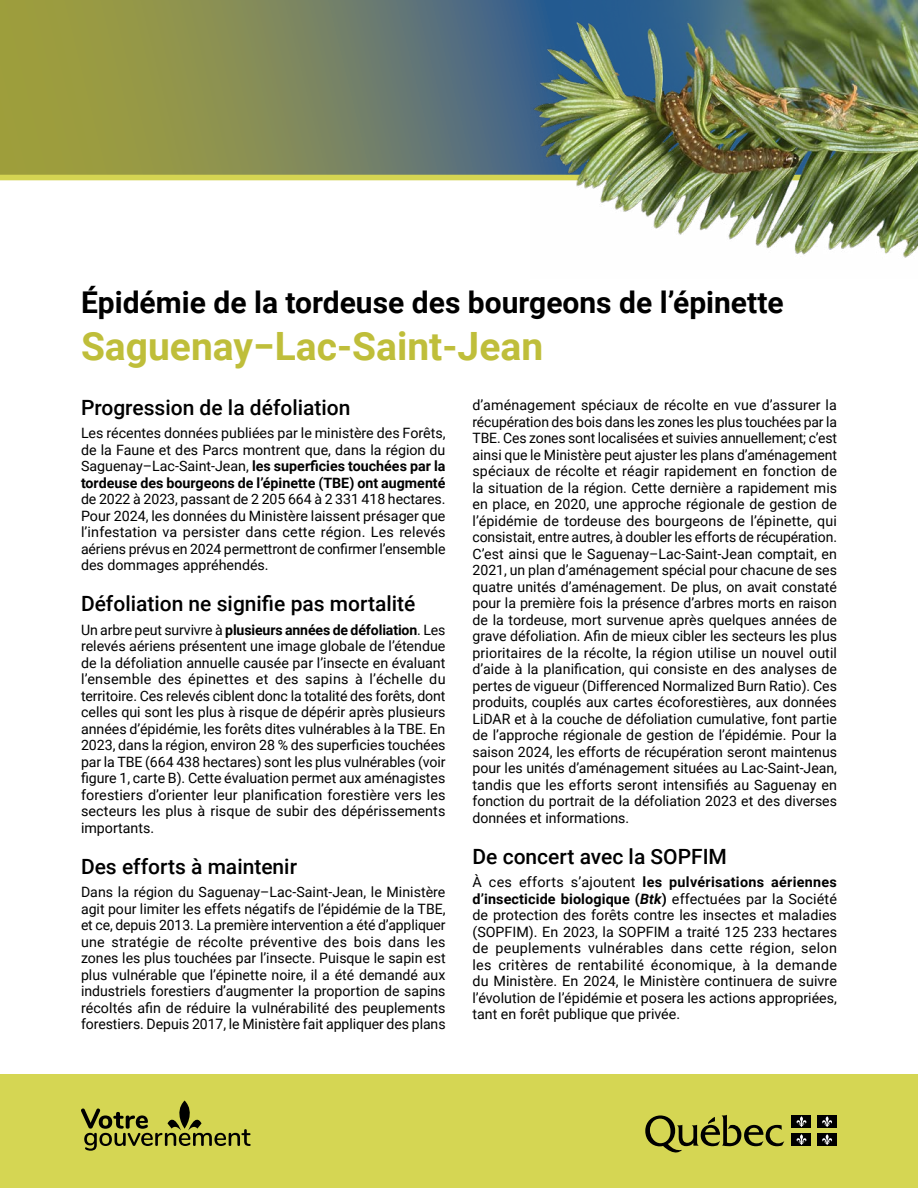
<style>
.page{position:relative;width:918px;height:1188px;background:#fff}
.page>*{position:absolute;margin:0;border:0;box-sizing:border-box;transform-origin:0 0}
.t1{font:700 39px "Roboto";color:#bfbe3a}
.t2{font:700 30px "Roboto";color:#000}
.t3{font:500 21px "Roboto";color:#000}
.t4{font:14.25px/16.5px "Roboto";color:#000;text-align:justify}
.s1{font-weight:700}
.s2{font-weight:700;font-style:italic}
</style>
<div class="page">
<div style="left:0;top:1074px;width:918px;height:114px;background:#d5d653"></div>
<svg style="left:0;top:0;width:530px;height:175px;background:#7d885c"></svg>
<div style="left:0;top:175px;width:918px;height:5px;background:#d5d552"></div>
<img style="left:530px;top:0;width:388px;height:258px">
<svg style="left:81px;top:1101px;width:170px;height:50px"></svg>
<svg style="left:645px;top:1115px;width:139px;height:37px"></svg>
<div style="left:792px;top:1115px;width:19px;height:13px;background:#000"></div>
<svg style="left:796px;top:1116px;width:11px;height:11px"></svg>
<div style="left:817px;top:1115px;width:20px;height:13px;background:#000"></div>
<svg style="left:822px;top:1116px;width:10px;height:11px"></svg>
<div style="left:792px;top:1133px;width:19px;height:13px;background:#000"></div>
<svg style="left:796px;top:1134px;width:11px;height:11px"></svg>
<div style="left:817px;top:1133px;width:20px;height:13px;background:#000"></div>
<svg style="left:822px;top:1134px;width:10px;height:11px"></svg>
<h1 class="t2" style="left:81px;top:281px;width:704px">Épidémie de la tordeuse des bourgeons de l’épinette</h1>
<h1 class="t1" style="left:81px;top:319px;width:464px">Saguenay−Lac‑Saint‑Jean</h1>
<h2 class="t3" style="left:81px;top:393px;width:271px">Progression de la défoliation</h2>
<p class="t4" style="left:81px;top:424px;width:366px">Les récentes données publiées par le ministère des Forêts, de la Faune et des Parcs montrent que, dans la région du Saguenay–Lac‑Saint‑Jean, <span class="s1">les superficies touchées par la tordeuse des bourgeons de l’épinette (TBE) ont augmenté </span>de 2022 à 2023, passant de 2 205 664 à 2 331 418 hectares.<br>Pour 2024, les données du Ministère laissent présager que l’infestation va persister dans cette région. Les relevés aériens prévus en 2024 permettront de confirmer l’ensemble des dommages appréhendés.</p>
<h2 class="t3" style="left:81px;top:589px;width:336px">Défoliation ne signifie pas mortalité</h2>
<p class="t4" style="left:81px;top:621px;width:366px">Un arbre peut survivre à <span class="s1">plusieurs années de défoliation</span>. Les relevés aériens présentent une image globale de l’étendue de la défoliation annuelle causée par l’insecte en évaluant l’ensemble des épinettes et des sapins à l’échelle du territoire. Ces relevés ciblent donc la totalité des forêts, dont celles qui sont les plus à risque de dépérir après plusieurs années d’épidémie, les forêts dites vulnérables à la TBE. En 2023, dans la région, environ 28 % des superficies touchées par la TBE (664 438 hectares) sont les plus vulnérables (voir figure 1, carte B). Cette évaluation permet aux aménagistes forestiers d’orienter leur planification forestière vers les secteurs les plus à risque de subir des dépérissements importants.</p>
<h2 class="t3" style="left:81px;top:852px;width:218px">Des efforts à maintenir</h2>
<p class="t4" style="left:81px;top:883px;width:366px">Dans la région du Saguenay–Lac-Saint-Jean, le Ministère agit pour limiter les effets négatifs de l’épidémie de la TBE, et ce, depuis 2013. La première intervention a été d’appliquer une stratégie de récolte préventive des bois dans les zones les plus touchées par l’insecte. Puisque le sapin est plus vulnérable que l’épinette noire, il a été demandé aux industriels forestiers d’augmenter la proportion de sapins récoltés afin de réduire la vulnérabilité des peuplements forestiers. Depuis 2017, le Ministère fait appliquer des plans</p>
<p class="t4" style="left:472px;top:396px;width:366px">d’aménagement spéciaux de récolte en vue d’assurer la récupération des bois dans les zones les plus touchées par la TBE. Ces zones sont localisées et suivies annuellement; c’est ainsi que le Ministère peut ajuster les plans d’aménagement spéciaux de récolte et réagir rapidement en fonction de la situation de la région. Cette dernière a rapidement mis en place, en 2020, une approche régionale de gestion de l’épidémie de tordeuse des bourgeons de l’épinette, qui consistait, entre autres, à doubler les efforts de récupération.<br>C’est ainsi que le Saguenay–Lac-Saint-Jean comptait, en 2021, un plan d’aménagement spécial pour chacune de ses quatre unités d’aménagement. De plus, on avait constaté pour la première fois la présence d’arbres morts en raison de la tordeuse, mort survenue après quelques années de grave défoliation. Afin de mieux cibler les secteurs les plus prioritaires de la récolte, la région utilise un nouvel outil d’aide à la planification, qui consiste en des analyses de pertes de vigueur (Differenced Normalized Burn Ratio). Ces produits, couplés aux cartes écoforestières, aux données LiDAR et à la couche de défoliation cumulative, font partie de l’approche régionale de gestion de l’épidémie. Pour la saison 2024, les efforts de récupération seront maintenus pour les unités d’aménagement situées au Lac-Saint-Jean, tandis que les efforts seront intensifiés au Saguenay en fonction du portrait de la défoliation 2023 et des diverses données et informations.</p>
<h2 class="t3" style="left:472px;top:842px;width:256px">De concert avec la SOPFIM</h2>
<p class="t4" style="left:472px;top:873px;width:366px">À ces efforts s’ajoutent <span class="s1">les pulvérisations aériennes d’insecticide biologique (</span><span class="s2">Btk</span><span class="s1">)</span> effectuées par la Société de protection des forêts contre les insectes et maladies (SOPFIM). En 2023, la SOPFIM a traité 125 233 hectares de peuplements vulnérables dans cette région, selon les critères de rentabilité économique, à la demande du Ministère. En 2024, le Ministère continuera de suivre l’évolution de l’épidémie et posera les actions appropriées, tant en forêt publique que privée.</p>
</div>
